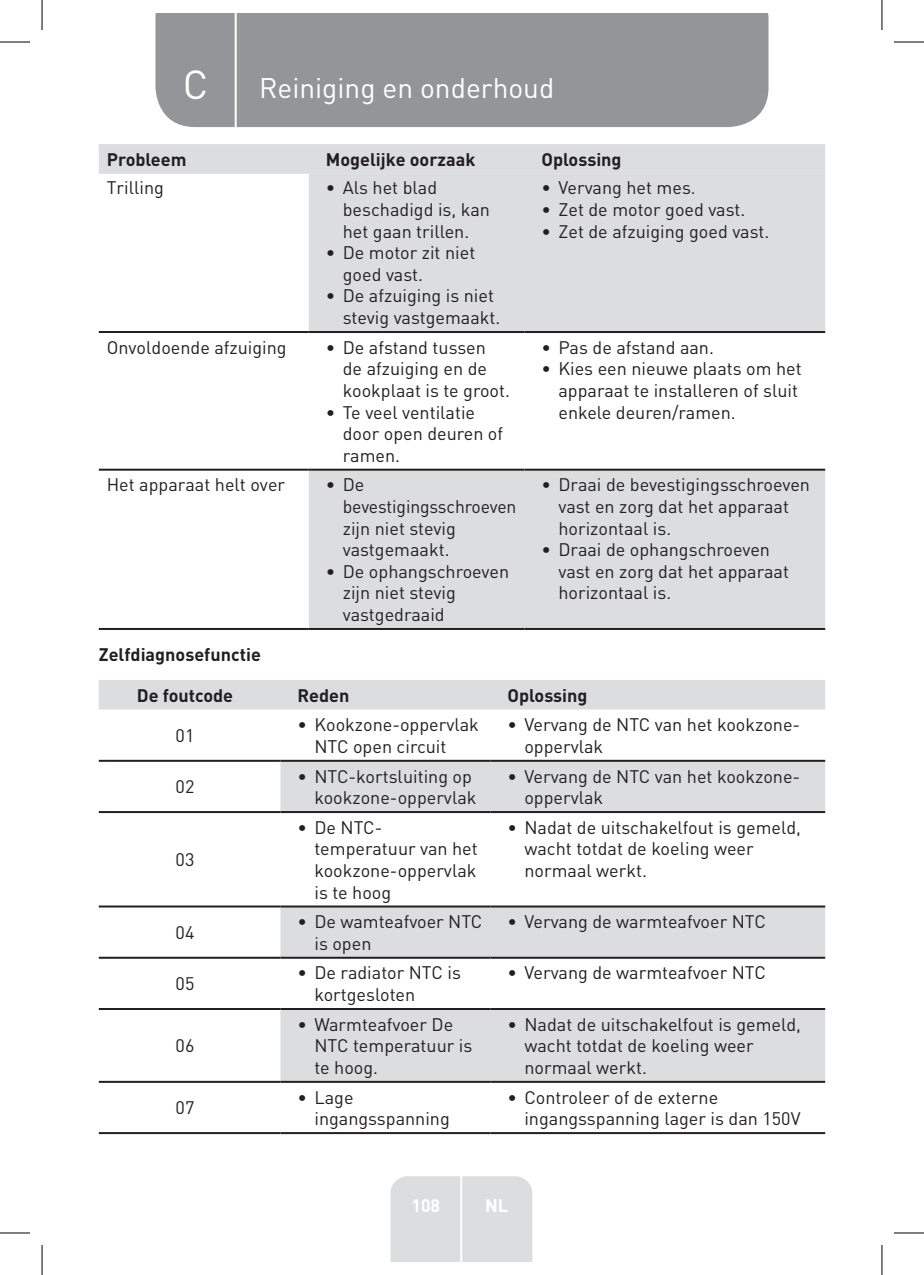
<style>
.page{position:relative;width:924px;height:1275px;background:#fff}
.page>*{position:absolute;margin:0;border:0;box-sizing:border-box;transform-origin:0 0}
.t1{font:40px "DIN Pro";color:#fff}
.TitreGauche__gabarit{font:28px "DIN Pro";color:#fff}
.Left__Table{font:18px/21.6px "DIN Pro";color:#231f20}
.Headline__Table{font:700 18px "DIN Pro";color:#231f20}
.Headline-02_SB{font:700 18px "DIN Pro";color:#231f20}
.Centre__Table{font:18px "DIN Pro";color:#231f20}
.Centre__Table-2{font:700 18px "DIN Pro";color:#231f20}
.t2{font:700 18px "DIN Pro";color:#fff}
</style>
<div class="page">
<div style="left:155px;top:14px;width:613px;height:113px;background:#939598"></div>
<div style="left:390px;top:1176px;width:142px;height:85px;background:#dcdddf"></div>
<hr style="left:460px;top:1153px;width:2px;height:108px;background:#fff">
<hr style="left:234px;top:14px;width:2px;height:116px;background:#fff">
<div style="left:99px;top:144px;width:725px;height:30px;background:#dcdddf"></div>
<svg style="left:308px;top:174px;width:516px;height:454px;fill:#dcdddf"></svg>
<hr style="left:99px;top:331px;width:209px;height:2px;background:#231f20">
<hr style="left:308px;top:331px;width:216px;height:2px;background:#231f20">
<hr style="left:524px;top:331px;width:300px;height:2px;background:#231f20">
<hr style="left:99px;top:469px;width:209px;height:2px;background:#231f20">
<hr style="left:308px;top:469px;width:216px;height:2px;background:#231f20">
<hr style="left:524px;top:469px;width:300px;height:2px;background:#231f20">
<hr style="left:99px;top:628px;width:209px;height:2px;background:#231f20">
<hr style="left:308px;top:628px;width:216px;height:2px;background:#231f20">
<hr style="left:524px;top:628px;width:300px;height:2px;background:#231f20">
<div style="left:99px;top:680px;width:725px;height:29px;background:#dcdddf"></div>
<svg style="left:280px;top:762px;width:544px;height:318px;fill:#dcdddf"></svg>
<hr style="left:99px;top:760px;width:181px;height:2px;background:#231f20">
<hr style="left:280px;top:760px;width:210px;height:2px;background:#231f20">
<hr style="left:490px;top:760px;width:334px;height:2px;background:#231f20">
<hr style="left:99px;top:811px;width:181px;height:2px;background:#231f20">
<hr style="left:280px;top:811px;width:210px;height:2px;background:#231f20">
<hr style="left:490px;top:811px;width:334px;height:2px;background:#231f20">
<hr style="left:99px;top:905px;width:181px;height:2px;background:#231f20">
<hr style="left:280px;top:905px;width:210px;height:2px;background:#231f20">
<hr style="left:490px;top:905px;width:334px;height:2px;background:#231f20">
<hr style="left:99px;top:956px;width:181px;height:2px;background:#231f20">
<hr style="left:280px;top:956px;width:210px;height:2px;background:#231f20">
<hr style="left:490px;top:956px;width:334px;height:2px;background:#231f20">
<hr style="left:99px;top:1008px;width:181px;height:2px;background:#231f20">
<hr style="left:280px;top:1008px;width:210px;height:2px;background:#231f20">
<hr style="left:490px;top:1008px;width:334px;height:2px;background:#231f20">
<hr style="left:99px;top:1080px;width:181px;height:2px;background:#231f20">
<hr style="left:280px;top:1080px;width:210px;height:2px;background:#231f20">
<hr style="left:490px;top:1080px;width:334px;height:2px;background:#231f20">
<hr style="left:99px;top:1132px;width:181px;height:2px;background:#231f20">
<hr style="left:280px;top:1132px;width:210px;height:2px;background:#231f20">
<hr style="left:490px;top:1132px;width:334px;height:2px;background:#231f20">
<hr style="left:0;top:42px;width:30px;height:1px;background:#000">
<hr style="left:893px;top:42px;width:30px;height:1px;background:#000">
<hr style="left:0;top:1232px;width:30px;height:1px;background:#000">
<hr style="left:893px;top:1232px;width:30px;height:1px;background:#000">
<hr style="left:42px;top:0;width:1px;height:30px;background:#000">
<hr style="left:42px;top:1245px;width:1px;height:30px;background:#000">
<hr style="left:881px;top:0;width:1px;height:30px;background:#000">
<hr style="left:881px;top:1245px;width:1px;height:30px;background:#000">
<p class="t1" style="left:183px;top:57px;width:27px">C</p>
<p class="TitreGauche__gabarit" style="left:259px;top:69px;width:296px">Reiniging en onderhoud</p>
<p class="Headline__Table" style="left:107px;top:147px;width:81px">Probleem</p>
<p class="Headline__Table" style="left:325px;top:147px;width:151px">Mogelijke oorzaak</p>
<p class="Headline__Table" style="left:541px;top:147px;width:82px">Oplossing</p>
<p class="Left__Table" style="left:107px;top:176px;width:59px">Trilling</p>
<p class="Left__Table" style="left:342px;top:176px;width:149px;text-indent:-17px">• Als het blad beschadigd is, kan het gaan trillen.</p>
<p class="Left__Table" style="left:342px;top:241px;width:134px;text-indent:-17px">• De motor zit niet goed vast.</p>
<p class="Left__Table" style="left:342px;top:284px;width:159px;text-indent:-17px">• De afzuiging is niet stevig vastgemaakt.</p>
<p class="Left__Table" style="left:541px;top:176px;width:156px">• Vervang het mes.</p>
<p class="Left__Table" style="left:541px;top:198px;width:205px">• Zet de motor goed vast.</p>
<p class="Left__Table" style="left:541px;top:220px;width:229px">• Zet de afzuiging goed vast.</p>
<p class="Left__Table" style="left:107px;top:336px;width:181px">Onvoldoende afzuiging</p>
<p class="Left__Table" style="left:342px;top:336px;width:169px;text-indent:-17px">• De afstand tussen<br>de afzuiging en de kookplaat is te groot.</p>
<p class="Left__Table" style="left:342px;top:400px;width:162px;text-indent:-17px">• Te veel ventilatie door open deuren of ramen.</p>
<p class="Left__Table" style="left:107px;top:473px;width:180px">Het apparaat helt over</p>
<p class="Left__Table" style="left:342px;top:473px;width:175px;text-indent:-17px">• De bevestigingsschroeven zijn niet stevig vastgemaakt.</p>
<p class="Left__Table" style="left:342px;top:560px;width:168px;text-indent:-17px">• De ophangschroeven zijn niet stevig vastgedraaid</p>
<p class="Left__Table" style="left:541px;top:336px;width:174px">• Pas de afstand aan.</p>
<p class="Left__Table" style="left:558px;top:357px;width:245px;text-indent:-17px">• Kies een nieuwe plaats om het apparaat te installeren of sluit enkele deuren/ramen.</p>
<p class="Left__Table" style="left:558px;top:473px;width:253px;text-indent:-17px">• Draai de bevestigingsschroeven vast en zorg dat het apparaat horizontaal is.</p>
<p class="Left__Table" style="left:558px;top:538px;width:232px;text-indent:-17px">• Draai de ophangschroeven vast en zorg dat het apparaat horizontaal is.</p>
<p class="Headline-02_SB" style="left:99px;top:642px;width:163px">Zelfdiagnosefunctie</p>
<p class="Centre__Table-2" style="left:137px;top:683px;width:98px">De foutcode</p>
<p class="Headline__Table" style="left:297px;top:683px;width:53px">Reden</p>
<p class="Headline__Table" style="left:507px;top:683px;width:82px">Oplossing</p>
<p class="Centre__Table" style="left:175px;top:723px;width:20px">01</p>
<p class="Left__Table" style="left:314px;top:713px;width:166px;text-indent:-17px">• Kookzone-oppervlak<br>NTC open circuit</p>
<p class="Left__Table" style="left:524px;top:713px;width:277px;text-indent:-17px">• Vervang de NTC van het kookzone&shy;oppervlak</p>
<p class="Centre__Table" style="left:175px;top:774px;width:20px">02</p>
<p class="Left__Table" style="left:297px;top:764px;width:180px;text-align:right">• NTC-kortsluiting op kookzone-oppervlak</p>
<p class="Left__Table" style="left:524px;top:764px;width:277px;text-indent:-17px">• Vervang de NTC van het kookzone&shy;oppervlak</p>
<p class="Centre__Table" style="left:175px;top:847px;width:20px">03</p>
<p class="Left__Table" style="left:314px;top:815px;width:165px;text-indent:-17px">• De NTC&shy;temperatuur van het kookzone-oppervlak is te hoog</p>
<p class="Left__Table" style="left:524px;top:815px;width:278px;text-indent:-17px">• Nadat de uitschakelfout is gemeld, wacht totdat de koeling weer normaal werkt.</p>
<p class="Centre__Table" style="left:175px;top:920px;width:20px">04</p>
<p class="Left__Table" style="left:314px;top:910px;width:169px;text-indent:-17px">• De wamteafvoer NTC is open</p>
<p class="Left__Table" style="left:507px;top:910px;width:260px">• Vervang de warmteafvoer NTC</p>
<p class="Centre__Table" style="left:175px;top:971px;width:20px">05</p>
<p class="Left__Table" style="left:314px;top:961px;width:148px;text-indent:-17px">• De radiator NTC is kortgesloten</p>
<p class="Left__Table" style="left:507px;top:961px;width:260px">• Vervang de warmteafvoer NTC</p>
<p class="Centre__Table" style="left:175px;top:1033px;width:20px">06</p>
<p class="Left__Table" style="left:314px;top:1012px;width:159px;text-indent:-17px">• Warmteafvoer De<br>NTC temperatuur is te hoog.</p>
<p class="Left__Table" style="left:524px;top:1012px;width:278px;text-indent:-17px">• Nadat de uitschakelfout is gemeld, wacht totdat de koeling weer normaal werkt.</p>
<p class="Centre__Table" style="left:175px;top:1095px;width:20px">07</p>
<p class="Left__Table" style="left:314px;top:1085px;width:137px;text-indent:-17px">• Lage ingangsspanning</p>
<p class="Left__Table" style="left:524px;top:1085px;width:277px;text-indent:-17px">• Controleer of de externe ingangsspanning lager is dan 150V</p>
<p class="t2" style="left:411px;top:1192px;width:30px">108</p>
<p class="t2" style="left:485px;top:1192px;width:25px">NL</p>
</div>
